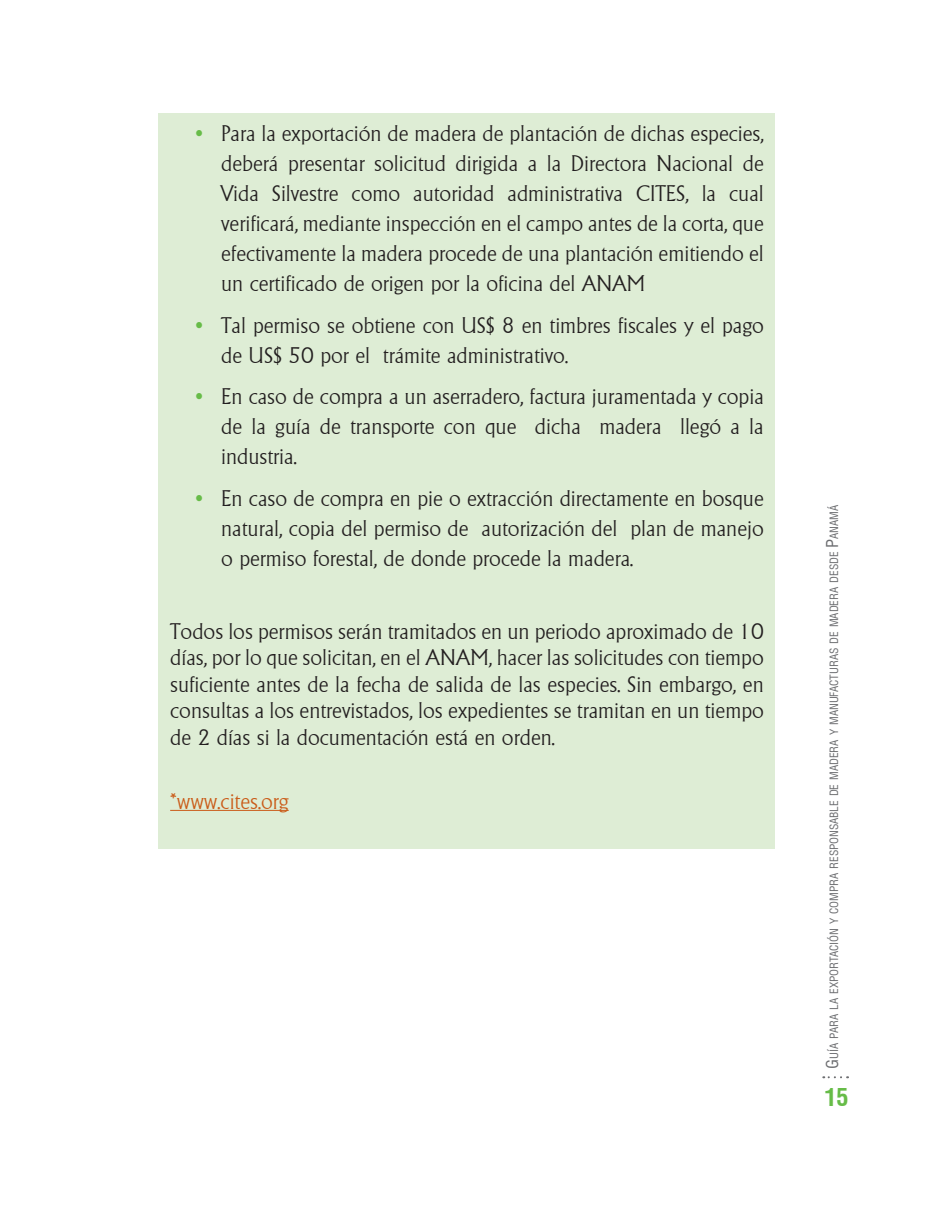
<style>
.page{position:relative;width:936px;height:1219px;background:#fff}
.page>*{position:absolute;margin:0;border:0;box-sizing:border-box;transform-origin:0 0}
.t1{font:700 condensed 24px "Switzerland";color:#67bc48}
.t2{font:200 22px/30px "Alberta";color:#231f20;text-align:justify}
.t3{font:200 22px "Alberta";color:#ca5c19}
.t4{font:11.2px "Switzerland Condensed";color:#6c6d70}
.s1{color:#67bc48}
.s2{font-size:16px}
</style>
<div class="page">
<svg style="left:823px;top:1076px;width:18px;height:2px"></svg>
<div style="left:159px;top:113px;width:616px;height:736px;background:#deedd5"></div>
<hr style="left:170px;top:810px;width:119px;height:1px;background:#ca5c19">
<p class="t2" style="left:221px;top:119px;width:544px;text-indent:-26px"><span class="s1">•</span> Para la exportación de madera de plantación de dichas especies, deberá presentar solicitud dirigida a la Directora Nacional de Vida Silvestre como autoridad administrativa CITES, la cual verificará, mediante inspección en el campo antes de la corta, que efectivamente la madera procede de una plantación emitiendo el un certificado de origen por la oficina del ANAM</p>
<p class="t2" style="left:221px;top:310px;width:544px;text-indent:-26px"><span class="s1">•</span> Tal permiso se obtiene con US$ 8 en timbres fiscales y el pago de US$ 50 por el trámite administrativo.</p>
<p class="t2" style="left:221px;top:382px;width:544px;text-indent:-26px"><span class="s1">•</span> En caso de compra a un aserradero, factura juramentada y copia de la guía de transporte con que dicha madera llegó a la industria.</p>
<p class="t2" style="left:221px;top:483px;width:544px;text-indent:-26px"><span class="s1">•</span> En caso de compra en pie o extracción directamente en bosque natural, copia del permiso de autorización del plan de manejo o permiso forestal, de donde procede la madera.</p>
<p class="t2" style="left:170px;top:618px;width:595px;line-height:26.4px">Todos los permisos serán tramitados en un periodo aproximado de 10 días, por lo que solicitan, en el ANAM, hacer las solicitudes con tiempo suficiente antes de la fecha de salida de las especies. Sin embargo, en consultas a los entrevistados, los expedientes se tramitan en un tiempo de 2 días si la documentación está en orden.</p>
<p class="t3" style="left:170px;top:789px;width:120px">*www.cites.org</p>
<p class="t4" style="left:827px;top:1069px;width:566px;rotate:-90deg"><span class="s2">G</span>uía para la exportación y compra responsable de madera y manufacturas de madera desde <span class="s2">P</span>anamá</p>
<p class="t1" style="left:824px;top:1082px;width:25px">15</p>
</div>
